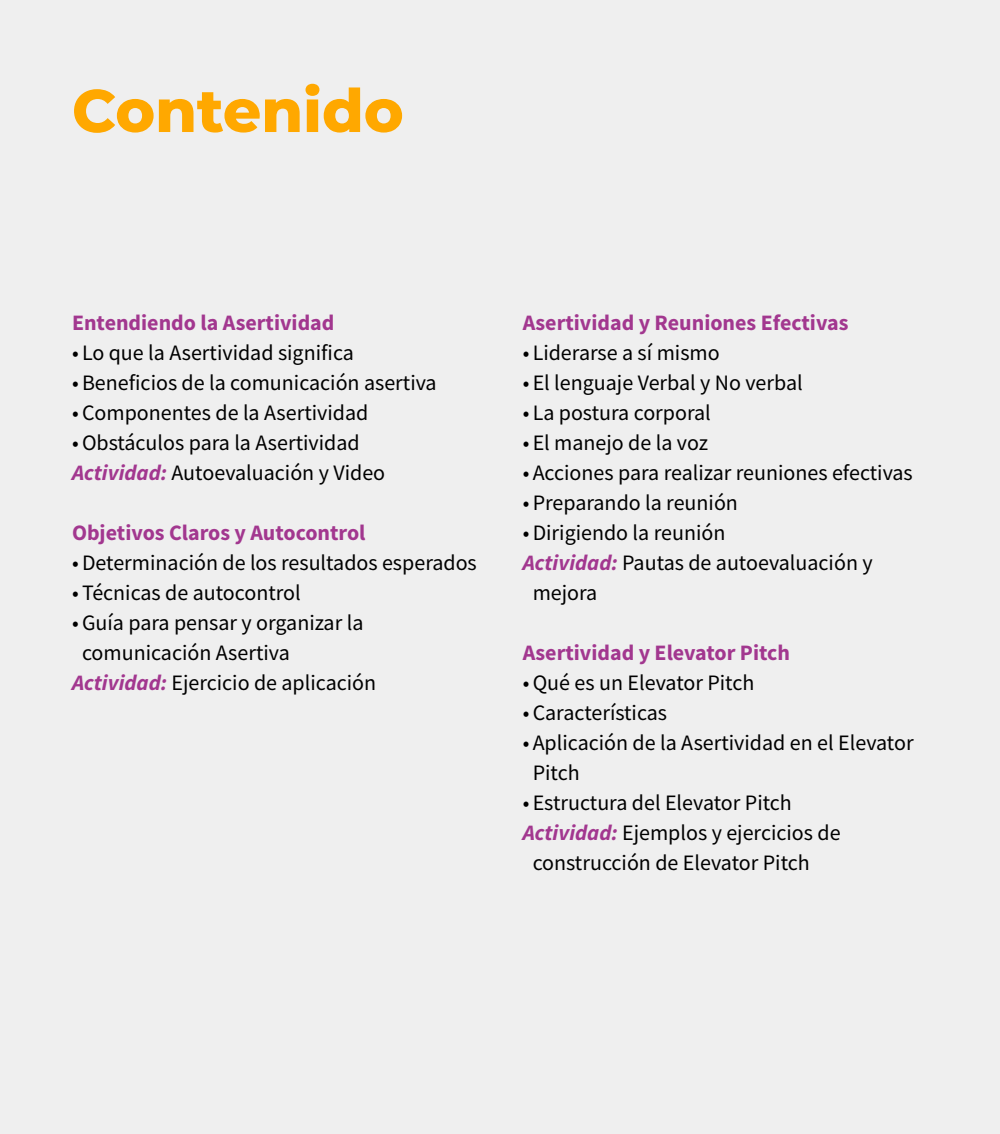
<style>
.page{position:relative;width:1000px;height:1134px;background:#efefef}
.page>*{position:absolute;margin:0;border:0;box-sizing:border-box;transform-origin:0 0}
.t1{font:800 60px "Montserrat";color:#ffa800}
.t2{font:22px/30px "Source Sans Pro";color:#000}
.t3{font:700 22px "Source Sans Pro";color:#a2378f}
.s1{font-family:"Source Sans Variable";font-style:italic;color:#a2378f}
</style>
<div class="page">
<h1 class="t1" style="left:72px;top:67px;width:333px">Contenido</h1>
<p class="t3" style="left:72px;top:308px;width:264px">Entendiendo la Asertividad</p>
<p class="t2" style="left:72px;top:338px;width:283px">• Lo que la Asertividad significa</p>
<p class="t2" style="left:72px;top:368px;width:366px">• Beneficios de la comunicación asertiva</p>
<p class="t2" style="left:72px;top:398px;width:298px">• Componentes de la Asertividad</p>
<p class="t2" style="left:72px;top:428px;width:315px">•Obstáculos para la Asertividad<br><span class="s1">Actividad:</span> Autoevaluación y Video</p>
<p class="t3" style="left:72px;top:518px;width:295px">Objetivos Claros y Autocontrol</p>
<p class="t2" style="left:72px;top:548px;width:406px">•Determinación de los resultados esperados</p>
<p class="t2" style="left:72px;top:578px;width:230px">• Técnicas de autocontrol</p>
<p class="t2" style="left:72px;top:608px;width:293px">•Guía para pensar y organizar la</p>
<p class="t2" style="left:82px;top:638px;width:209px">comunicación Asertiva</p>
<p class="t2" style="left:72px;top:668px;width:306px"><span class="s1">Actividad:</span> Ejercicio de aplicación</p>
<p class="t3" style="left:523px;top:308px;width:327px">Asertividad y Reuniones Efectivas</p>
<p class="t2" style="left:523px;top:338px;width:199px">• Liderarse a sí mismo</p>
<p class="t2" style="left:523px;top:368px;width:282px">• El lenguaje Verbal y No verbal</p>
<p class="t2" style="left:523px;top:398px;width:190px">• La postura corporal</p>
<p class="t2" style="left:523px;top:428px;width:187px">• El manejo de la voz</p>
<p class="t2" style="left:523px;top:458px;width:392px">• Acciones para realizar reuniones efectivas</p>
<p class="t2" style="left:523px;top:488px;width:217px">• Preparando la reunión</p>
<p class="t2" style="left:523px;top:518px;width:204px">•Dirigiendo la reunión</p>
<p class="t2" style="left:523px;top:548px;width:352px"><span class="s1">Actividad:</span> Pautas de autoevaluación y</p>
<p class="t2" style="left:533px;top:578px;width:66px">mejora</p>
<p class="t3" style="left:523px;top:638px;width:269px">Asertividad y Elevator Pitch</p>
<p class="t2" style="left:523px;top:668px;width:233px">•Qué es un Elevator Pitch</p>
<p class="t2" style="left:523px;top:698px;width:146px">• Características</p>
<p class="t2" style="left:533px;top:728px;width:382px;text-indent:-10px">• Aplicación de la Asertividad en el Elevator<br>Pitch</p>
<p class="t2" style="left:523px;top:788px;width:271px">• Estructura del Elevator Pitch</p>
<p class="t2" style="left:523px;top:818px;width:319px"><span class="s1">Actividad:</span> Ejemplos y ejercicios de</p>
<p class="t2" style="left:533px;top:848px;width:279px">construcción de Elevator Pitch</p>
</div>
